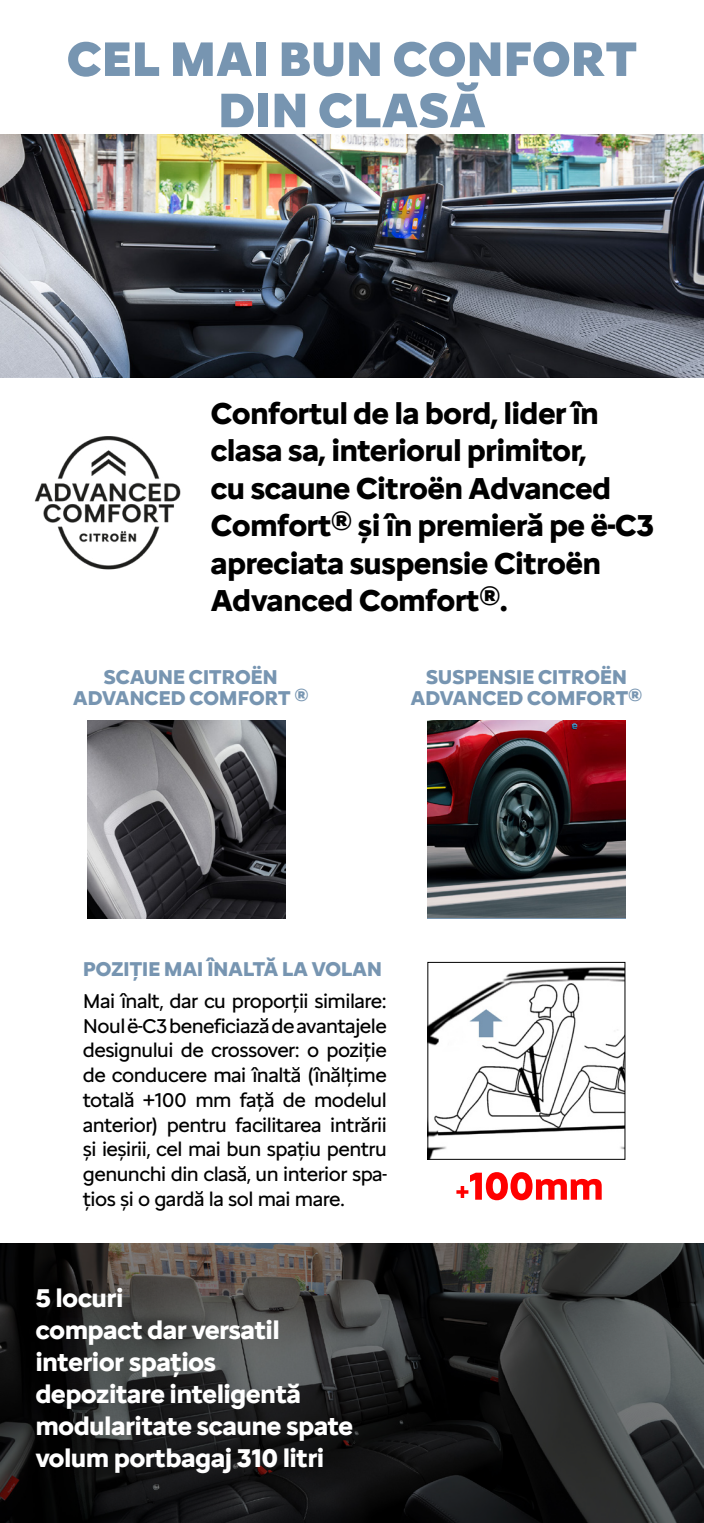
<style>
.page{position:relative;width:704px;height:1523px;background:#fff}
.page>*{position:absolute;margin:0;border:0;box-sizing:border-box;transform-origin:0 0}
.t1{font:900 50px/51.2px "Citroen Type";letter-spacing:-.01em;color:#7795b1;text-align:center}
.t2{font:700 31.25px/37.5px "Citroen Type";letter-spacing:-.025em;color:#000}
.t3{font:700 26.56px/31.8px "Citroen Type";letter-spacing:-.025em;color:#fff}
.t4{font:20.62px/24.8px "Citroen Type";letter-spacing:-.025em;color:#000;text-align:justify}
.t5{font:700 20.62px/20.6px "Citroen Type";letter-spacing:-.025em;color:#7795b1;text-align:center}
</style>
<div class="page">
<img style="left:0;top:1243px;width:703px;height:279px">
<img style="left:87px;top:720px;width:198px;height:198px">
<img style="left:427px;top:720px;width:198px;height:197px">
<img style="left:0;top:135px;width:703px;height:242px">
<svg style="left:456px;top:1172px;width:145px;height:28px"></svg>
<img style="left:429px;top:966px;width:194px;height:191px">
<div style="left:427px;top:962px;width:198px;height:197px;border:1px solid #000"></div>
<img style="left:34px;top:436px;width:147px;height:134px">
<h1 class="t1" style="left:66px;top:29px;width:572px">CEL MAI BUN CONFORT<br>DIN CLASĂ</h1>
<h2 class="t2" style="left:210px;top:391px;width:445px">Confortul de la bord, lider în clasa sa, interiorul primitor,<br>cu scaune Citroën Advanced<br>Comfort® și în premieră pe ë-C3 apreciata suspensie Citroën<br>Advanced Comfort®.</h2>
<p class="t5" style="left:73px;top:665px;width:237px">SCAUNE CITROËN<br>ADVANCED COMFORT ®</p>
<p class="t5" style="left:410px;top:665px;width:233px">SUSPENSIE CITROËN<br>ADVANCED COMFORT®</p>
<p class="t5" style="left:83px;top:956px;width:301px">POZIŢIE MAI ÎNALTĂ LA VOLAN</p>
<p class="t4" style="left:83px;top:986px;width:305px">Mai înalt, dar cu proporţii similare:<br>Noul ë-C3 beneficiază de avantajele designului de crossover: o poziție de conducere mai înaltă (înălțime totală +100 mm față de modelul anterior) pentru facilitarea intrării și ieșirii, cel mai bun spațiu pentru genunchi din clasă, un interior spa&shy;țios și o gardă la sol mai mare.</p>
<p class="t3" style="left:35px;top:1280px;width:319px">5 locuri<br>compact dar versatil interior spaţios<br>depozitare inteligentă modularitate scaune spate volum portbagaj 310 litri</p>
</div>
